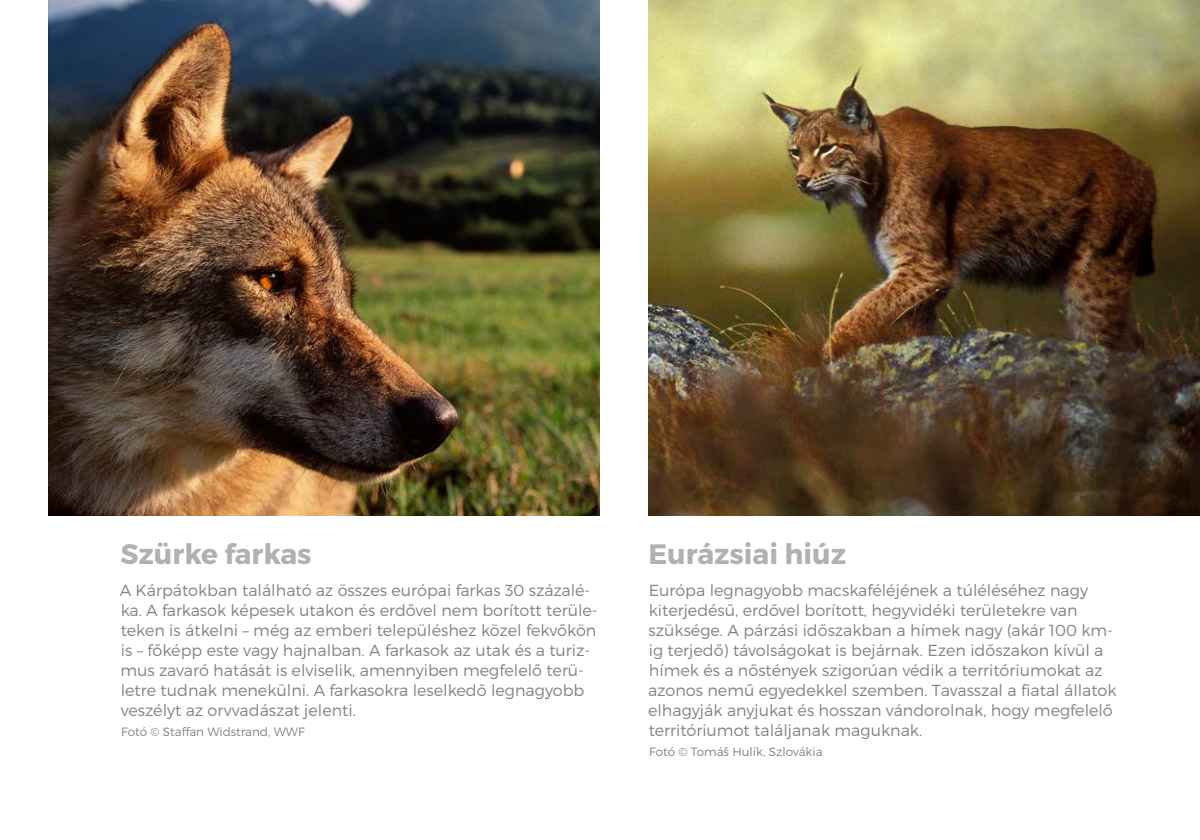
<style>
.page{position:relative;width:1200px;height:840px;background:#fff}
.page>*{position:absolute;margin:0;border:0;box-sizing:border-box;transform-origin:0 0}
.title_14_gray{font:700 28px "Montserrat";color:#aeb3b2}
.photos{font:300 16px/20px "Montserrat";color:#808285}
.photos-2{font:300 12px "Montserrat";color:#808285}
</style>
<div class="page">
<img style="left:48px;top:0;width:552px;height:516px">
<img style="left:648px;top:0;width:552px;height:516px">
<p class="title_14_gray" style="left:120px;top:537px;width:193px">Szürke farkas</p>
<p class="photos" style="left:120px;top:580px;width:479px">A Kárpátokban található az összes európai farkas 30 százalé&shy;ka. A farkasok képesek utakon és erdővel nem borított terüle&shy;teken is átkelni – még az emberi településhez közel fekvőkön is – főképp este vagy hajnalban. A farkasok az utak és a turiz&shy;mus zavaró hatását is elviselik, amennyiben megfelelő terü&shy;letre tudnak menekülni. A farkasokra leselkedő legnagyobb veszélyt az orvvadászat jelenti.</p>
<p class="photos-2" style="left:121px;top:724px;width:185px">Fotó © Staffan Widstrand, WWF</p>
<p class="title_14_gray" style="left:648px;top:537px;width:199px">Eurázsiai hiúz</p>
<p class="photos" style="left:648px;top:580px;width:470px">Európa legnagyobb macskaféléjének a túléléséhez nagy kiterjedésű, erdővel borított, hegyvidéki területekre van szüksége. A párzási időszakban a hímek nagy (akár 100 km&shy;ig terjedő) távolságokat is bejárnak. Ezen időszakon kívül a hímek és a nőstények szigorúan védik a territóriumokat az azonos nemű egyedekkel szemben. Tavasszal a fiatal állatok elhagyják anyjukat és hosszan vándorolnak, hogy megfelelő territóriumot találjanak maguknak.</p>
<p class="photos-2" style="left:649px;top:744px;width:175px">Fotó © Tomáš Hulík, Szlovákia</p>
</div>
